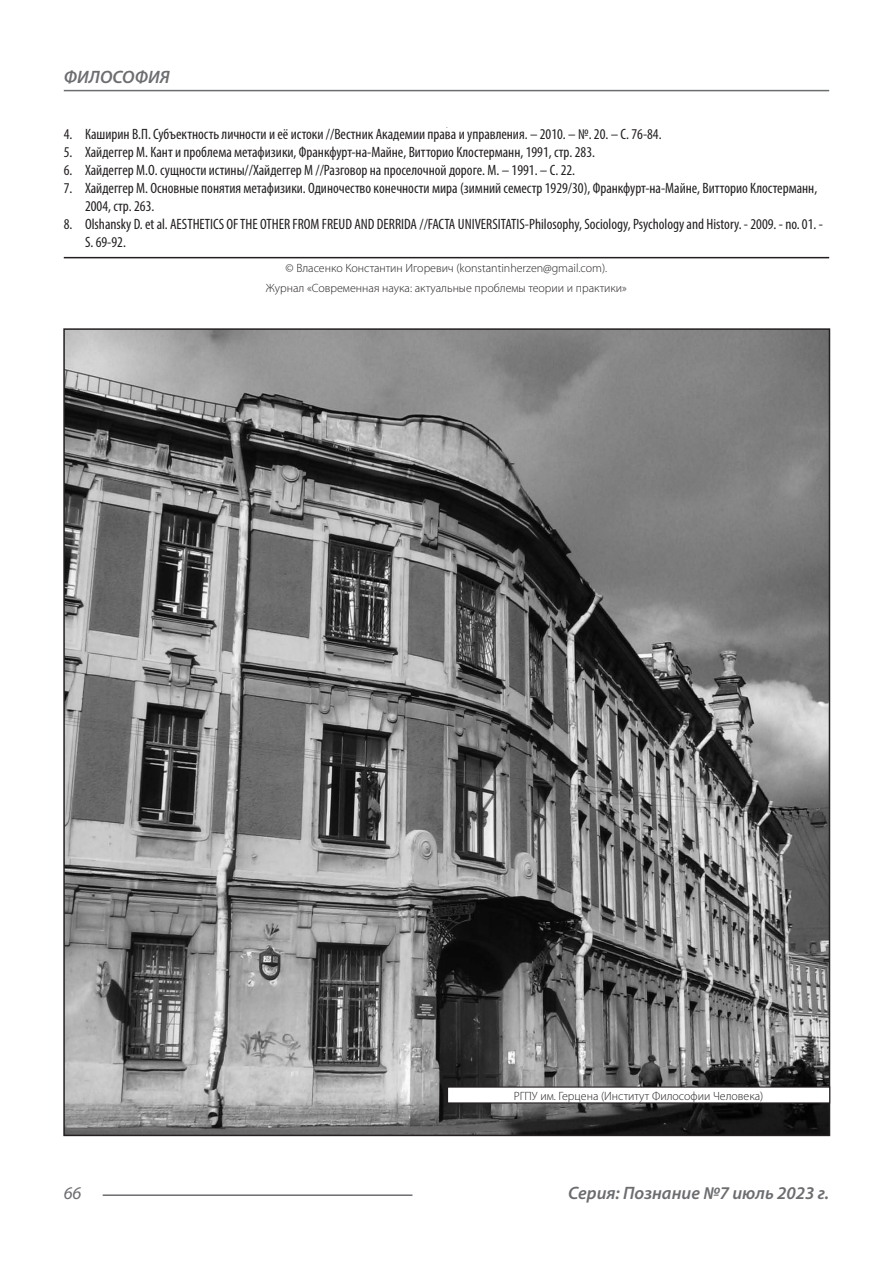
<style>
.page{position:relative;width:893px;height:1263px;background:#fff}
.page>*{position:absolute;margin:0;border:0;box-sizing:border-box;transform-origin:0 0}
.t1{font:italic 600 18px "Myriad Pro";color:#6c6d70}
.t2{font:italic 18px "Myriad Pro";color:#6c6d70}
.t3{font:condensed 15px/18px "Myriad Pro";color:#231f20}
.Автор_копирайт{font:300 12px "Myriad Pro";color:#231f20}
</style>
<div class="page">
<hr style="left:103px;top:1194px;width:309px;height:2px;background:#6c6d70">
<hr style="left:64px;top:90px;width:765px;height:1px;background:#6c6d70">
<hr style="left:64px;top:257px;width:765px;height:1px;background:#231f20">
<img style="left:66px;top:331px;width:761px;height:802px">
<div style="left:447px;top:1087px;width:383px;height:16px;background:#fff"></div>
<div style="left:447px;top:1086px;width:383px;height:17px;border:1px solid #231f20"></div>
<p class="t1" style="left:64px;top:66px;width:107px">ФИЛОСОФИЯ</p>
<p class="t3" style="left:64px;top:125px;width:599px">4. Каширин В.П. Субъектность личности и её истоки //Вестник Академии права и управления. – 2010. – №. 20. – С. 76-84.</p>
<p class="t3" style="left:64px;top:143px;width:533px">5. Хайдеггер М. Кант и проблема метафизики, Франкфурт-на-Майне, Витторио Клостерманн, 1991, стр. 283.</p>
<p class="t3" style="left:64px;top:161px;width:513px">6. Хайдеггер М.О. сущности истины//Хайдеггер М //Разговор на проселочной дороге. М. – 1991. – С. 22.</p>
<p class="t3" style="left:85px;top:179px;width:734px;text-indent:-21px">7. Хайдеггер М. Основные понятия метафизики. Одиночество конечности мира (зимний семестр 1929/30), Франкфурт-на-Майне, Витторио Клостерманн,<br>2004, стр. 263.</p>
<p class="t3" style="left:85px;top:215px;width:739px;text-indent:-21px">8. Olshansky D. et al. AESTHETICS OF THE OTHER FROM FREUD AND DERRIDA //FACTA UNIVERSITATIS-Philosophy, Sociology, Psychology and History. - 2009. - no. 01. -<br>S. 69-92.</p>
<p class="Автор_копирайт" style="left:286px;top:261px;width:323px">© Власенко Константин Игоревич (konstantinherzen@gmail.com).</p>
<p class="Автор_копирайт" style="left:266px;top:280px;width:363px">Журнал «Современная наука: актуальные проблемы теории и практики»</p>
<p class="Автор_копирайт" style="left:514px;top:1088px;width:251px">РГПУ им. Герцена (Институт Философии Человека)</p>
<p class="t2" style="left:64px;top:1182px;width:19px">66</p>
<p class="t1" style="left:568px;top:1182px;width:263px">Серия: Познание №7 июль 2023 г.</p>
</div>
